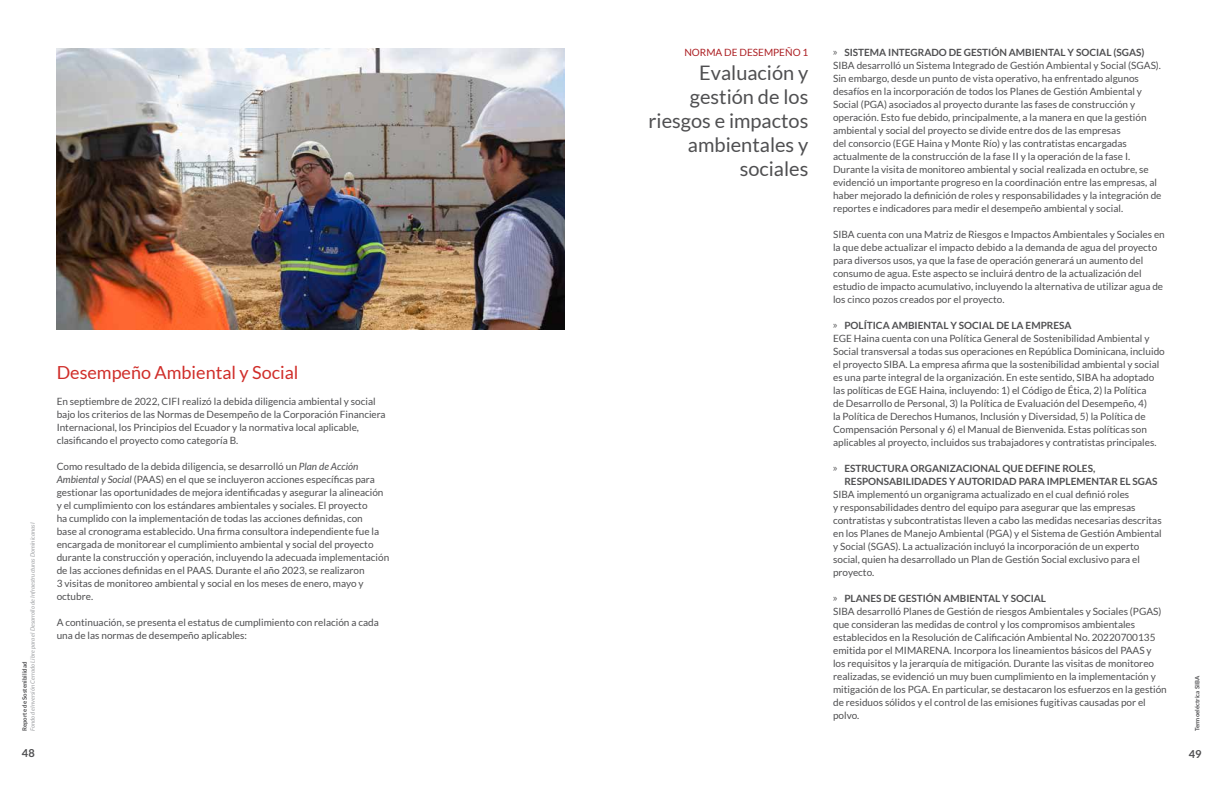
<style>
.page{position:relative;width:1224px;height:792px;background:#fff}
.page>*{position:absolute;margin:0;border:0;box-sizing:border-box;transform-origin:0 0}
.t1{font:20px/24px "Lato";color:#4f4f51;text-align:right}
.t2{font:18px "Lato";color:#d02e2a}
.t3{font:700 11px "Lato";color:#4f4f51}
.t4{font:10px/13px "Lato";color:#4f4f51}
.t5{font:700 10px/13px "Lato";color:#4f4f51}
.t6{font:10px "Lato";color:#ac1f23}
.t7{font:italic 6px "Lato";color:#9fa1a4}
.t8{font:700 6px "Lato";color:#4f4f51}
.s1{font-style:italic}
.s2{font-family:"Myriad Pro"}
.s3{font-weight:700}
.s4{font-family:"Myriad Pro";font-weight:400}
</style>
<div class="page">
<img style="left:57px;top:48px;width:507px;height:281px">
<p class="t7" style="left:29px;top:731px;width:211px;rotate:-90deg">Fondo de Inversión Cerrado Libre para el Desarrollo de Infraestructuras Dominicanas I</p>
<p class="t8" style="left:21px;top:731px;width:71px;rotate:-90deg">Reporte de Sostenibilidad</p>
<p class="t3" style="left:22px;top:747px;width:14px">48</p>
<h2 class="t2" style="left:57px;top:363px;width:243px">Desempeño Ambiental y Social</h2>
<p class="t4" style="left:57px;top:395px;width:331px">En septiembre de 2022, CIFI realizó la debida diligencia ambiental y social bajo los criterios de las Normas de Desempeño de la Corporación Financiera Internacional, los Principios del Ecuador y la normativa local aplicable, clasificando el proyecto como categoría B.</p>
<p class="t4" style="left:57px;top:460px;width:334px">Como resultado de la debida diligencia, se desarrolló un <span class="s1">Plan de Acción Ambiental y Social</span> (PAAS) en el que se incluyeron acciones específicas para gestionar las oportunidades de mejora identificadas y asegurar la alineación y el cumplimiento con los estándares ambientales y sociales. El proyecto<br>ha cumplido con la implementación de todas las acciones definidas, con<br>base al cronograma establecido. Una firma consultora independiente fue la encargada de monitorear el cumplimiento ambiental y social del proyecto durante la construcción y operación, incluyendo la adecuada implementación de las acciones definidas en el PAAS. Durante el año 2023, se realizaron<br>3 visitas de monitoreo ambiental y social en los meses de enero, mayo y octubre.</p>
<p class="t4" style="left:57px;top:616px;width:324px">A continuación, se presenta el estatus de cumplimiento con relación a cada una de las normas de desempeño aplicables:</p>
<p class="t6" style="left:684px;top:47px;width:126px">NORMA DE DESEMPEÑO 1</p>
<h1 class="t1" style="left:649px;top:60px;width:161px">Evaluación y gestión de los riesgos e impactos ambientales y sociales</h1>
<p class="t4" style="left:833px;top:46px;width:330px"><span class="s2">»</span> <span class="s3">SISTEMA INTEGRADO DE GESTIÓN AMBIENTAL Y SOCIAL (SGAS)<br></span>SIBA desarrolló un Sistema Integrado de Gestión Ambiental y Social (SGAS).<br>Sin embargo, desde un punto de vista operativo, ha enfrentado algunos desafíos en la incorporación de todos los Planes de Gestión Ambiental y Social (PGA) asociados al proyecto durante las fases de construcción y operación. Esto fue debido, principalmente, a la manera en que la gestión ambiental y social del proyecto se divide entre dos de las empresas<br>del consorcio (EGE Haina y Monte Río) y las contratistas encargadas actualmente de la construcción de la fase II y la operación de la fase I.<br>Durante la visita de monitoreo ambiental y social realizada en octubre, se evidenció un importante progreso en la coordinación entre las empresas, al haber mejorado la definición de roles y responsabilidades y la integración de reportes e indicadores para medir el desempeño ambiental y social.</p>
<p class="t4" style="left:833px;top:228px;width:333px">SIBA cuenta con una Matriz de Riesgos e Impactos Ambientales y Sociales en la que debe actualizar el impacto debido a la demanda de agua del proyecto para diversos usos, ya que la fase de operación generará un aumento del consumo de agua. Este aspecto se incluirá dentro de la actualización del estudio de impacto acumulativo, incluyendo la alternativa de utilizar agua de los cinco pozos creados por el proyecto.</p>
<p class="t4" style="left:833px;top:319px;width:333px"><span class="s2">»</span> <span class="s3">POLÍTICA AMBIENTAL Y SOCIAL DE LA EMPRESA<br></span>EGE Haina cuenta con una Política General de Sostenibilidad Ambiental y Social transversal a todas sus operaciones en República Dominicana, incluido el proyecto SIBA. La empresa afirma que la sostenibilidad ambiental y social es una parte integral de la organización. En este sentido, SIBA ha adoptado las políticas de EGE Haina, incluyendo: 1) el Código de Ética, 2) la Política<br>de Desarrollo de Personal, 3) la Política de Evaluación del Desempeño, 4)<br>la Política de Derechos Humanos, Inclusión y Diversidad, 5) la Política de Compensación Personal y 6) el Manual de Bienvenida. Estas políticas son aplicables al proyecto, incluidos sus trabajadores y contratistas principales.</p>
<p class="t5" style="left:844px;top:462px;width:315px;text-indent:-11px"><span class="s4">»</span> ESTRUCTURA ORGANIZACIONAL QUE DEFINE ROLES,<br>RESPONSABILIDADES Y AUTORIDAD PARA IMPLEMENTAR EL SGAS</p>
<p class="t4" style="left:833px;top:488px;width:330px">SIBA implementó un organigrama actualizado en el cual definió roles<br>y responsabilidades dentro del equipo para asegurar que las empresas contratistas y subcontratistas lleven a cabo las medidas necesarias descritas en los Planes de Manejo Ambiental (PGA) y el Sistema de Gestión Ambiental y Social (SGAS). La actualización incluyó la incorporación de un experto social, quien ha desarrollado un Plan de Gestión Social exclusivo para el proyecto.</p>
<p class="t4" style="left:833px;top:592px;width:335px"><span class="s2">»</span> <span class="s3">PLANES DE GESTIÓN AMBIENTAL Y SOCIAL<br></span>SIBA desarrolló Planes de Gestión de riesgos Ambientales y Sociales (PGAS) que consideran las medidas de control y los compromisos ambientales establecidos en la Resolución de Calificación Ambiental No. 20220700135 emitida por el MIMARENA. Incorpora los lineamientos básicos del PAAS y<br>los requisitos y la jerarquía de mitigación. Durante las visitas de monitoreo realizadas, se evidenció un muy buen cumplimiento en la implementación y mitigación de los PGA. En particular, se destacaron los esfuerzos en la gestión de residuos sólidos y el control de las emisiones fugitivas causadas por el polvo.</p>
<p class="t8" style="left:1194px;top:731px;width:57px;rotate:-90deg">Termoeléctrica SIBA</p>
<p class="t3" style="left:1189px;top:747px;width:14px">49</p>
</div>
